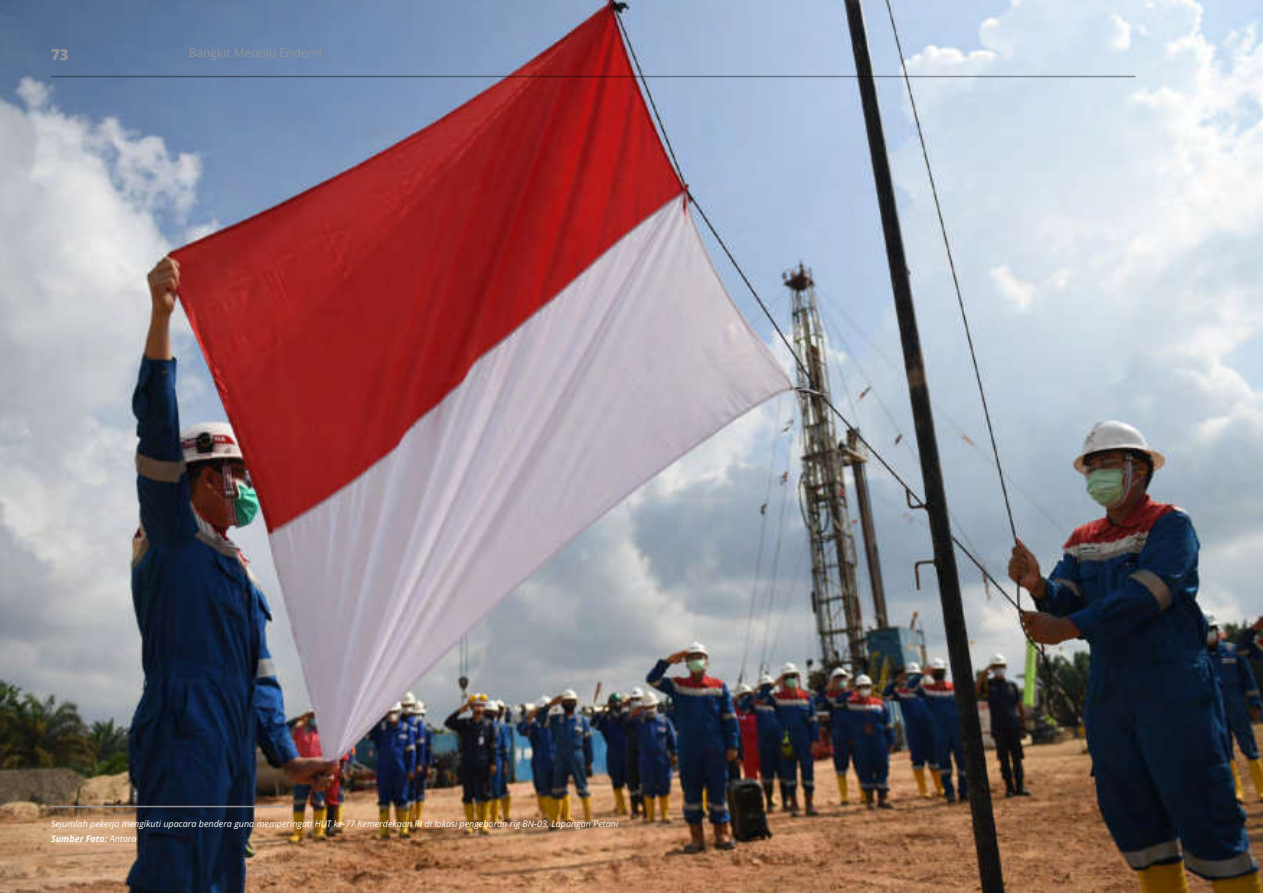
<style>
.page{position:relative;width:1263px;height:893px;background:#fff}
.page>*{position:absolute;margin:0;border:0;box-sizing:border-box;transform-origin:0 0}
.t1{font:800 15px "Open Sans";color:#939598}
.t2{font:12px "Open Sans";color:#939598}
.t3{font:italic 9px/15px "Open Sans";color:#fff}
.s1{font-weight:700}
</style>
<div class="page">
<img style="left:0;top:0;width:1263px;height:893px">
<hr style="left:51px;top:806px;width:232px;height:1px;background:#939598">
<hr style="left:51px;top:76px;width:1084px;height:1px;background:#000">
<h1 class="t1" style="left:51px;top:48px;width:19px">73</h1>
<h2 class="t2" style="left:189px;top:48px;width:135px">Bangkit Menuju Endemi</h2>
<p class="t3" style="left:51px;top:817px;width:569px">Sejumlah pekerja mengikuti upacara bendera guna memperingati HUT ke-77 Kemerdekaan RI di lokasi pengeboran rig BN-03, Lapangan Petani<br><span class="s1">Sumber Foto:</span> Antara</p>
</div>
